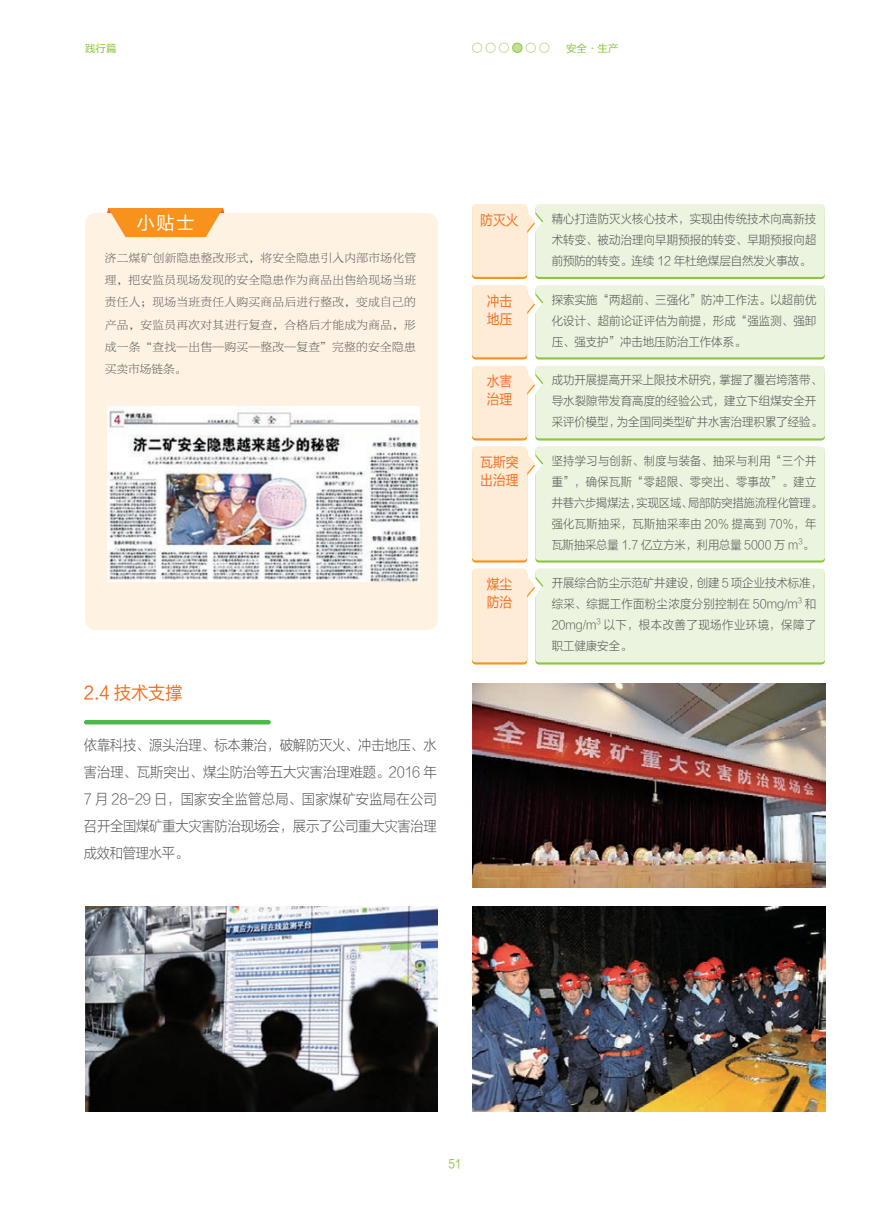
<style>
.page{position:relative;width:893px;height:1212px;background:#fff}
.page>*{position:absolute;margin:0;border:0;box-sizing:border-box;transform-origin:0 0}
.t1{font:18px "FZLTHK GBK1 0";color:#f36e21;scale:.95 1}
.t2{font:18px "FZLTHK GBK1 0";color:#fff}
.t3{font:14.25px/27px "FZLTXHK GBK1 0";letter-spacing:-.015em;color:#57585a;text-align:justify;scale:.93 1}
.t4{font:14.25px/18px "FZLTHK GBK1 0";color:#f36e21;scale:.9 1}
.t5{font:12px/21px "FZLTXHK GBK1 0";letter-spacing:.01em;color:#57585a;text-align:justify;scale:.95 1}
.t6{font:12px/21px "FZLTXHK GBK1 0";letter-spacing:.04em;color:#57585a;scale:.93 1}
.t7{font:12px "FZLTHJW GB1 0";color:#8bc63e;scale:.9 1}
.t8{font:11.85px/22.4px "FZBYSK GBK1 0";letter-spacing:.03em;color:#57585a;text-align:justify}
.t9{font:10.5px "FZLTHK GBK1 0";color:#8bc63e}
</style>
<div class="page">
<div style="left:513px;top:43px;width:9px;height:9px;background:#c4df9b;border-radius:50%"></div>
<div style="left:512px;top:43px;width:10px;height:10px;border:1px solid #8bc63e;border-radius:50%"></div>
<div style="left:485px;top:43px;width:10px;height:10px;border:1px solid #c4df9b;border-radius:50%"></div>
<div style="left:526px;top:43px;width:10px;height:10px;border:1px solid #c4df9b;border-radius:50%"></div>
<div style="left:472px;top:43px;width:10px;height:10px;border:1px solid #c4df9b;border-radius:50%"></div>
<div style="left:499px;top:43px;width:10px;height:10px;border:1px solid #c4df9b;border-radius:50%"></div>
<div style="left:539px;top:43px;width:10px;height:10px;border:1px solid #c4df9b;border-radius:50%"></div>
<div style="left:85px;top:213px;width:353px;height:417px;background:#fef2e3;border-radius:11px"></div>
<svg style="left:107px;top:208px;width:118px;height:29px"></svg>
<svg style="left:472px;top:204px;width:353px;height:75px;background:#ecf1d8"></svg>
<svg style="left:472px;top:285px;width:353px;height:74px;background:#ecf1d9"></svg>
<svg style="left:472px;top:366px;width:353px;height:74px;background:#ecf1d9"></svg>
<svg style="left:472px;top:446px;width:353px;height:218px;background:#edf2db"></svg>
<svg style="left:84px;top:720px;width:187px;height:4px"></svg>
<img style="left:108px;top:406px;width:311px;height:175px">
<img style="left:85px;top:907px;width:353px;height:204px">
<img style="left:472px;top:684px;width:353px;height:204px">
<img style="left:472px;top:907px;width:353px;height:204px">
<p class="t9" style="left:85px;top:42px;width:33px">践行篇</p>
<p class="t9" style="left:566px;top:42px;width:54px">安全·生产</p>
<h1 class="t2" style="left:137px;top:213px;width:59px">小贴士</h1>
<p class="t4" style="left:480px;top:211px;width:44px">防灭火</p>
<p class="t8" style="left:105px;top:247px;width:313px">济二煤矿创新隐患整改形式，将安全隐患引入内部市场化管理，把安监员现场发现的安全隐患作为商品出售给现场当班责任人；现场当班责任人购买商品后进行整改，变成自己的产品，安监员再次对其进行复查，合格后才能成为商品，形成一条“查找—出售—购买—整改—复查”完整的安全隐患买卖市场链条。</p>
<h1 class="t1" style="left:84px;top:683px;width:105px">2.4 技术支撑</h1>
<p class="t3" style="left:84px;top:732px;width:381px">依靠科技、源头治理、标本兼治，破解防灭火、冲击地压、水害治理、瓦斯突出、煤尘防治等五大灾害治理难题。2016 年7 月 28-29 日，国家安全监管总局、国家煤矿安监局在公司召开全国煤矿重大灾害防治现场会，展示了公司重大灾害治理成效和管理水平。</p>
<p class="t4" style="left:487px;top:292px;width:30px">冲击地压</p>
<p class="t4" style="left:487px;top:373px;width:30px">水害治理</p>
<p class="t4" style="left:480px;top:453px;width:44px">瓦斯突出治理</p>
<p class="t4" style="left:487px;top:575px;width:30px">煤尘防治</p>
<p class="t5" style="left:552px;top:208px;width:280px">精心打造防灭火核心技术，实现由传统技术向高新技术转变、被动治理向早期预报的转变、早期预报向超前预防的转变。连续 12 年杜绝煤层自然发火事故。</p>
<p class="t5" style="left:552px;top:289px;width:280px">探索实施“两超前、三强化”防冲工作法。以超前优化设计、超前论证评估为前提，形成“强监测、强卸压、强支护”冲击地压防治工作体系。</p>
<p class="t5" style="left:552px;top:370px;width:286px;text-align:left">成功开展提高开采上限技术研究，掌握了覆岩垮落带、导水裂隙带发育高度的经验公式，建立下组煤安全开采评价模型，为全国同类型矿井水害治理积累了经验。</p>
<p class="t6" style="left:552px;top:450px;width:292px">坚持学习与创新、制度与装备、抽采与利用“三个并重”，确保瓦斯“零超限、零突出、零事故”。建立井巷六步揭煤法，实现区域、局部防突措施流程化管理。强化瓦斯抽采，瓦斯抽采率由 20% 提高到 70%，年瓦斯抽采总量 1.7 亿立方米，利用总量 5000 万 m<sup>3</sup>。</p>
<p class="t5" style="left:552px;top:573px;width:286px;text-align:left">开展综合防尘示范矿井建设，创建 5 项企业技术标准，综采、综掘工作面粉尘浓度分别控制在 50mg/m<sup>3</sup> 和<br>20mg/m<sup>3</sup> 以下，根本改善了现场作业环境，保障了职工健康安全。</p>
<p class="t7" style="left:448px;top:1157px;width:16px">51</p>
</div>
